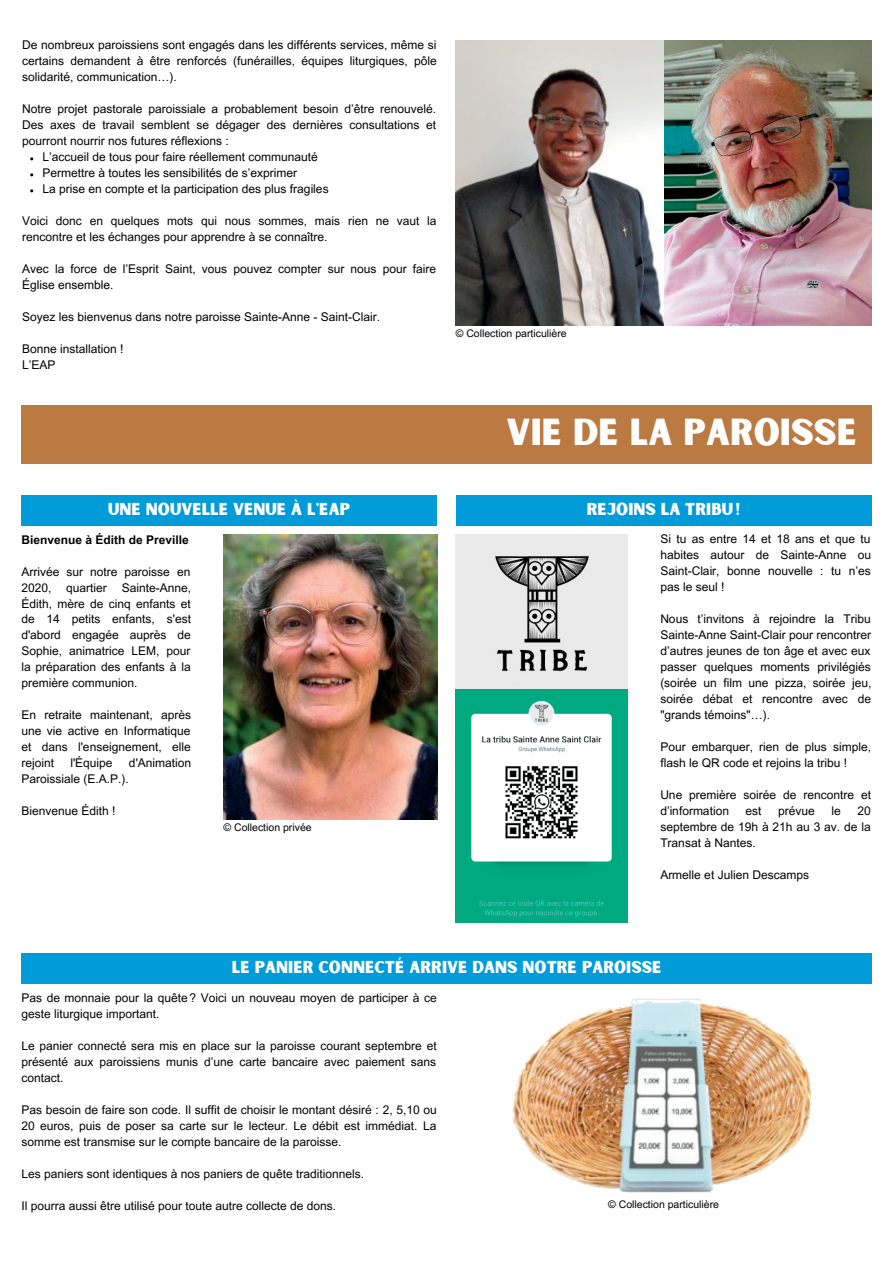
<style>
.page{position:relative;width:893px;height:1264px;background:#fff}
.page>*{position:absolute;margin:0;border:0;box-sizing:border-box;transform-origin:0 0}
.t1{font:36px "Sunborn Sans One";color:#fff}
.t2{font:16.5px "Sunborn Sans One";color:#fff}
.t3{font:12px/16px "Arial MT Pro";color:#000;text-align:justify}
.t4{font:700 12px "Arial MT Pro";color:#000}
.t5{font:10.5px "Arial MT Pro";color:#000}
</style>
<div class="page">
<img style="left:455px;top:41px;width:416px;height:284px">
<div style="left:21px;top:405px;width:850px;height:59px;background:#ba7a41"></div>
<div style="left:21px;top:495px;width:416px;height:30px;background:#009cd9"></div>
<div style="left:455px;top:495px;width:416px;height:30px;background:#009cd9"></div>
<img style="left:223px;top:534px;width:214px;height:285px">
<img style="left:455px;top:534px;width:172px;height:388px">
<div style="left:21px;top:953px;width:850px;height:30px;background:#009cd9"></div>
<img style="left:512px;top:999px;width:300px;height:194px">
<p class="t3" style="left:22px;top:39px;width:416px">De nombreux paroissiens sont engagés dans les différents services, même si certains demandent à être renforcés (funérailles, équipes liturgiques, pôle solidarité, communication…).</p>
<p class="t3" style="left:22px;top:103px;width:415px">Notre projet pastorale paroissiale a probablement besoin d’être renouvelé.<br>Des axes de travail semblent se dégager des dernières consultations et pourront nourrir nos futures réflexions :</p>
<p class="t3" style="left:43px;top:151px;width:277px">L’accueil de tous pour faire réellement communauté</p>
<p class="t3" style="left:43px;top:167px;width:256px">Permettre à toutes les sensibilités de s’exprimer</p>
<p class="t3" style="left:43px;top:183px;width:287px">La prise en compte et la participation des plus fragiles</p>
<p class="t3" style="left:22px;top:215px;width:416px">Voici donc en quelques mots qui nous sommes, mais rien ne vaut la rencontre et les échanges pour apprendre à se connaître.</p>
<p class="t3" style="left:22px;top:262px;width:415px">Avec la force de l’Esprit Saint, vous pouvez compter sur nous pour faire<br>Église ensemble.</p>
<p class="t3" style="left:22px;top:310px;width:359px">Soyez les bienvenus dans notre paroisse Sainte-Anne - Saint-Clair.</p>
<p class="t3" style="left:22px;top:342px;width:103px">Bonne installation !</p>
<p class="t3" style="left:22px;top:358px;width:35px">L’EAP</p>
<p class="t5" style="left:455px;top:329px;width:112px">© Collection particulière</p>
<p class="t1" style="left:506px;top:408px;width:352px">VIE DE LA PAROISSE</p>
<p class="t2" style="left:108px;top:498px;width:243px">UNE NOUVELLE VENUE À L'EAP</p>
<p class="t2" style="left:586px;top:498px;width:155px">REJOINS LA TRIBU!</p>
<p class="t4" style="left:21px;top:535px;width:169px">Bienvenue à Édith de Preville</p>
<p class="t3" style="left:21px;top:564px;width:171px">Arrivée sur notre paroisse en 2020, quartier Sainte-Anne, Édith, mère de cinq enfants et de 14 petits enfants, s'est d'abord engagée auprès de Sophie, animatrice LEM, pour la préparation des enfants à la première communion.</p>
<p class="t3" style="left:21px;top:708px;width:171px">En retraite maintenant, après une vie active en Informatique et dans l'enseignement, elle rejoint</p>
<p class="t3" style="left:660px;top:532px;width:212px">Si tu as entre 14 et 18 ans et que tu habites autour de Sainte-Anne ou Saint-Clair, bonne nouvelle : tu n’es pas le seul !</p>
<p class="t3" style="left:660px;top:612px;width:212px">Nous t’invitons à rejoindre la Tribu Sainte-Anne Saint-Clair pour rencontrer d’autres jeunes de ton âge et avec eux passer quelques moments privilégiés (soirée un film une pizza, soirée jeu, soirée débat et rencontre avec de "grands témoins"…).</p>
<p class="t3" style="left:660px;top:740px;width:212px">Pour embarquer, rien de plus simple, flash le QR code et rejoins la tribu !</p>
<p class="t3" style="left:660px;top:788px;width:212px">Une première soirée de rencontre et d’information</p>
<p class="t3" style="left:70px;top:756px;width:44px">l'Équipe</p>
<p class="t3" style="left:129px;top:756px;width:64px">d'Animation</p>
<p class="t3" style="left:21px;top:772px;width:109px">Paroissiale (E.A.P.).</p>
<p class="t3" style="left:21px;top:804px;width:95px">Bienvenue Édith !</p>
<p class="t3" style="left:745px;top:804px;width:17px">est</p>
<p class="t3" style="left:778px;top:804px;width:38px">prévue</p>
<p class="t3" style="left:831px;top:804px;width:11px">le</p>
<p class="t3" style="left:660px;top:804px;width:212px;text-indent:197px">20 septembre de 19h à 21h au 3 av. de la Transat à Nantes.</p>
<p class="t3" style="left:660px;top:868px;width:150px">Armelle et Julien Descamps</p>
<p class="t5" style="left:223px;top:823px;width:90px">© Collection privée</p>
<p class="t2" style="left:232px;top:956px;width:431px">LE PANIER CONNECTÉ ARRIVE DANS NOTRE PAROISSE</p>
<p class="t3" style="left:21px;top:991px;width:417px">Pas de monnaie pour la quête ? Voici un nouveau moyen de participer à ce geste liturgique important.</p>
<p class="t3" style="left:21px;top:1039px;width:417px">Le panier connecté sera mis en place sur la paroisse courant septembre et présenté aux paroissiens munis d’une carte bancaire avec paiement sans contact.</p>
<p class="t3" style="left:21px;top:1103px;width:417px">Pas besoin de faire son code. Il suffit de choisir le montant désiré : 2, 5,10 ou 20 euros, puis de poser sa carte sur le lecteur. Le débit est immédiat. La somme est transmise sur le compte bancaire de la paroisse.</p>
<p class="t3" style="left:21px;top:1167px;width:344px">Les paniers sont identiques à nos paniers de quête traditionnels.</p>
<p class="t3" style="left:21px;top:1199px;width:316px">Il pourra aussi être utilisé pour toute autre collecte de dons.</p>
<p class="t5" style="left:608px;top:1199px;width:112px">© Collection particulière</p>
</div>
